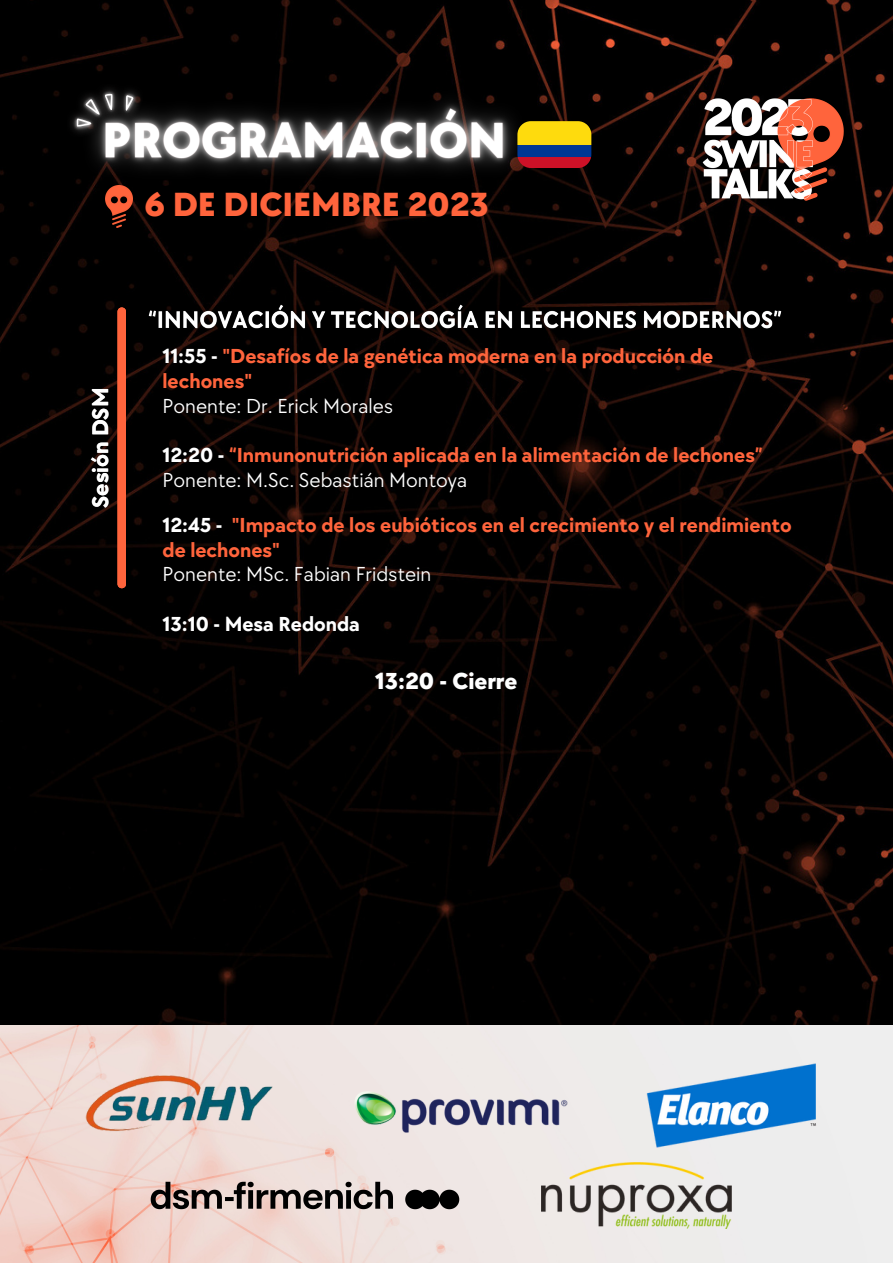
<style>
.page{position:relative;width:893px;height:1264px;background:#fff}
.page>*{position:absolute;margin:0;border:0;box-sizing:border-box;transform-origin:0 0}
.t1{font:800 34.65px "TT Chocolates Trl";color:#ff643c}
.t2{font:800 24px "TT Chocolates Trl";color:#fff}
.t3{font:700 23.25px "TT Chocolates Trl";color:#fff}
.t4{font:700 21px/24.8px "TT Chocolates Trl";color:#ff643c}
.t5{font:21px "TT Chocolates Trl";color:#fff}
.t6{font:700 21px "TT Chocolates Trl";color:#fff}
.s1{color:#fff}
</style>
<div class="page">
<img style="left:0;top:0;width:892px;height:1025px">
<img style="left:137px;top:294px;width:656px;height:46px">
<img style="left:684px;top:62px;width:166px;height:165px">
<img style="left:105px;top:215px;width:27px;height:12px">
<img style="left:0;top:1025px;width:892px;height:237px">
<img style="left:62px;top:66px;width:486px;height:149px">
<img style="left:72px;top:1058px;width:210px;height:94px">
<img style="left:354px;top:1074px;width:218px;height:61px">
<img style="left:644px;top:1060px;width:176px;height:90px">
<img style="left:129px;top:1162px;width:351px;height:66px">
<img style="left:542px;top:1161px;width:190px;height:67px">
<svg style="left:117px;top:307px;width:9px;height:281px;background:#f6603a"></svg>
<img style="left:517px;top:121px;width:74px;height:47px">
<p class="t1" style="left:145px;top:185px;width:345px">6 DE DICIEMBRE 2023</p>
<p class="t3" style="left:87px;top:508px;width:122px;rotate:-90deg">Sesión DSM</p>
<p class="t4" style="left:162px;top:344px;width:552px"><span class="s1">11:55 -</span> "Desafíos de la genética moderna en la producción de lechones"</p>
<p class="t5" style="left:162px;top:394px;width:232px">Ponente: Dr. Erick Morales</p>
<p class="t4" style="left:162px;top:443px;width:601px"><span class="s1">12:20 -</span> “Inmunonutrición aplicada en la alimentación de lechones”</p>
<p class="t5" style="left:162px;top:468px;width:306px">Ponente: M.Sc. Sebastián Montoya</p>
<p class="t4" style="left:162px;top:513px;width:630px"><span class="s1">12:45 -</span> "Impacto de los eubióticos en el crecimiento y el rendimiento de lechones"</p>
<p class="t5" style="left:162px;top:562px;width:270px">Ponente: MSc. Fabian Fridstein</p>
<p class="t6" style="left:162px;top:612px;width:199px">13:10 - Mesa Redonda</p>
<p class="t2" style="left:375px;top:667px;width:144px">13:20 - Cierre</p>
</div>
